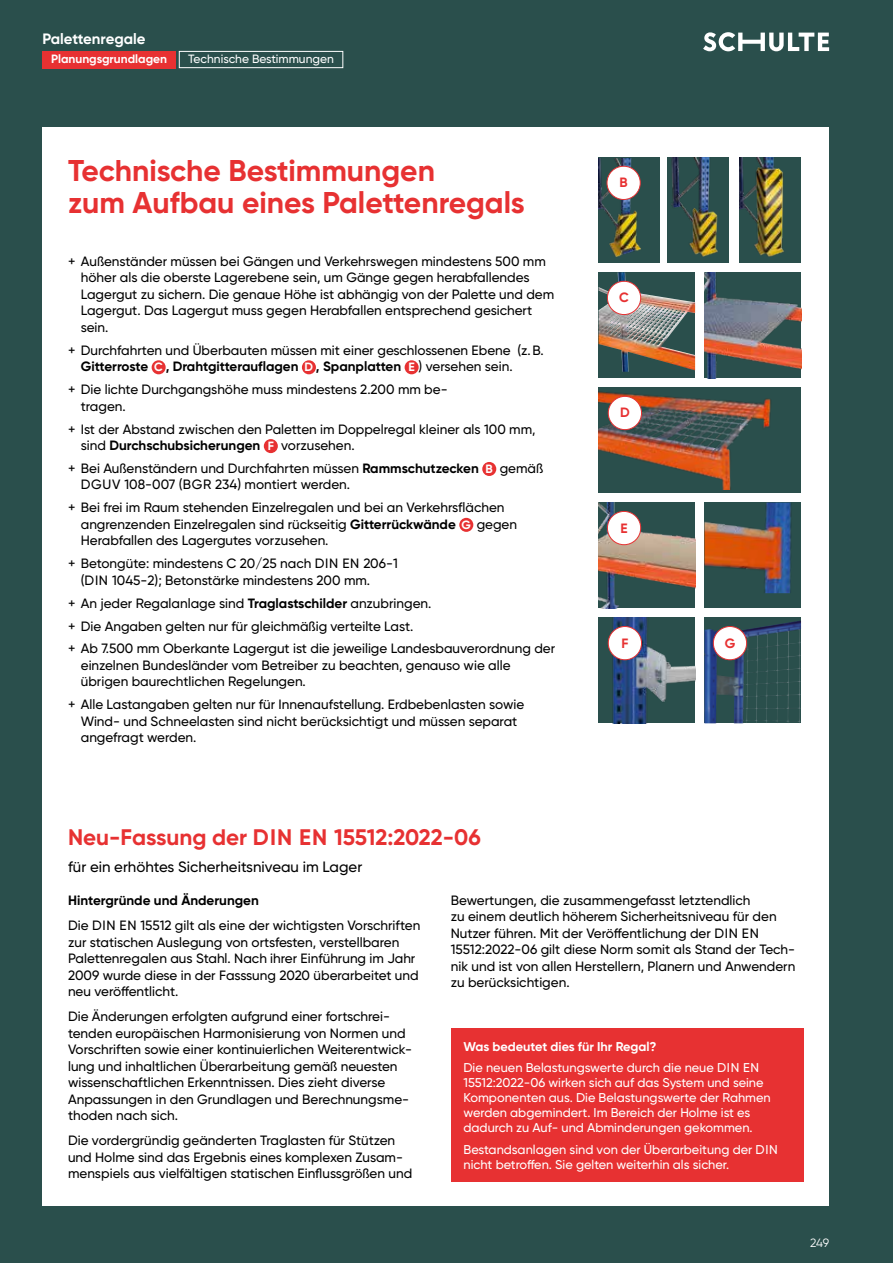
<style>
.page{position:relative;width:893px;height:1263px;background:#2a4f4c}
.page>*{position:absolute;margin:0;border:0;box-sizing:border-box;transform-origin:0 0}
.t1{font:700 30px/31.5px "Gilroy";color:#e73132}
.t2{font:700 22.5px "Gilroy";color:#e73132}
.t3{font:500 15px "Gilroy";color:#000}
.t4{font:700 15px "Gilroy";color:#fff}
.t5{font:500 13.5px/16.5px "Gilroy";color:#000}
.t6{font:700 13.5px "Gilroy";color:#000}
.t7{font:700 13.5px "Gilroy";color:#e73132}
.t8{font:500 12.75px/15px "Gilroy";color:#fff}
.t9{font:700 12.75px "Gilroy";color:#fff}
.t10{font:500 12px "Gilroy";color:#fff}
.t11{font:700 12px "Gilroy";color:#fff}
.t12{font:12px "Gilroy";color:#fff}
.s1{font-weight:700}
.s2{font-weight:700;font-size:12px;color:#fff}
</style>
<div class="page">
<div style="left:43px;top:128px;width:786px;height:1077px;background:#fff"></div>
<div style="left:598px;top:272px;width:97px;height:106px;background:#2a4f4c"></div>
<img style="left:598px;top:272px;width:97px;height:100px">
<img style="left:704px;top:272px;width:97px;height:106px">
<div style="left:598px;top:387px;width:203px;height:106px;background:#2a4f4c"></div>
<img style="left:598px;top:391px;width:173px;height:99px">
<div style="left:704px;top:502px;width:97px;height:106px;background:#2a4f4c"></div>
<img style="left:704px;top:502px;width:87px;height:91px">
<img style="left:598px;top:502px;width:97px;height:106px">
<div style="left:598px;top:618px;width:97px;height:105px;background:#2a4f4c"></div>
<img style="left:608px;top:618px;width:87px;height:105px">
<img style="left:704px;top:620px;width:97px;height:103px">
<div style="left:598px;top:157px;width:61px;height:106px;background:#2a4f4c"></div>
<div style="left:739px;top:157px;width:62px;height:106px;background:#2a4f4c"></div>
<div style="left:668px;top:157px;width:61px;height:106px;background:#2a4f4c"></div>
<img style="left:671px;top:158px;width:47px;height:99px">
<img style="left:598px;top:158px;width:43px;height:99px">
<img style="left:739px;top:158px;width:45px;height:99px">
<div style="left:607px;top:166px;width:33px;height:33px;background:#fff;border-radius:50%"></div>
<div style="left:607px;top:166px;width:34px;height:34px;border:1px solid #e73132;border-radius:50%"></div>
<div style="left:607px;top:281px;width:34px;height:34px;background:#fff;border-radius:50%"></div>
<div style="left:607px;top:281px;width:34px;height:34px;border:1px solid #e73132;border-radius:50%"></div>
<div style="left:608px;top:396px;width:33px;height:34px;background:#fff;border-radius:50%"></div>
<div style="left:608px;top:396px;width:34px;height:34px;border:1px solid #e73132;border-radius:50%"></div>
<div style="left:607px;top:511px;width:34px;height:34px;background:#fff;border-radius:50%"></div>
<div style="left:607px;top:511px;width:34px;height:34px;border:1px solid #e73132;border-radius:50%"></div>
<div style="left:608px;top:626px;width:33px;height:34px;background:#fff;border-radius:50%"></div>
<div style="left:608px;top:626px;width:34px;height:34px;border:1px solid #e73132;border-radius:50%"></div>
<div style="left:713px;top:626px;width:34px;height:34px;background:#fff;border-radius:50%"></div>
<div style="left:713px;top:626px;width:34px;height:34px;border:1px solid #e73132;border-radius:50%"></div>
<div style="left:152px;top:360px;width:14px;height:14px;background:#e73132;border-radius:50%"></div>
<div style="left:302px;top:360px;width:14px;height:14px;background:#e73132;border-radius:50%"></div>
<div style="left:405px;top:360px;width:14px;height:14px;background:#e73132;border-radius:50%"></div>
<div style="left:264px;top:439px;width:14px;height:14px;background:#e73132;border-radius:50%"></div>
<div style="left:482px;top:462px;width:14px;height:14px;background:#e73132;border-radius:50%"></div>
<div style="left:459px;top:518px;width:14px;height:14px;background:#e73132;border-radius:50%"></div>
<div style="left:451px;top:1028px;width:353px;height:153px;background:#e73132"></div>
<svg style="left:703px;top:32px;width:126px;height:19px"></svg>
<div style="left:43px;top:51px;width:133px;height:17px;background:#e73132"></div>
<div style="left:179px;top:51px;width:164px;height:17px;border:1px solid #fff"></div>
<p class="t4" style="left:43px;top:30px;width:105px">Palettenregale</p>
<p class="t11" style="left:51px;top:52px;width:118px">Planungsgrundlagen</p>
<p class="t10" style="left:188px;top:52px;width:147px">Technische Bestimmungen</p>
<h1 class="t1" style="left:68px;top:155px;width:458px">Technische Bestimmungen<br>zum Aufbau eines Palettenregals</h1>
<p class="t5" style="left:81px;top:253px;width:475px;text-indent:-13px">+ Außenständer müssen bei Gängen und Verkehrswegen mindestens 500 mm höher als die oberste Lagerebene sein, um Gänge gegen herabfallendes Lagergut zu sichern. Die genaue Höhe ist abhängig von der Palette und dem Lagergut. Das Lagergut muss gegen Herabfallen entsprechend gesichert sein.</p>
<p class="t5" style="left:81px;top:342px;width:464px;text-indent:-13px">+ Durchfahrten und Überbauten müssen mit einer geschlossenen Ebene (z.B.<br><span class="s1">Gitterroste</span> <span class="s2">C</span> <span class="s1">, Drahtgitterauflagen</span> <span class="s2">D</span> <span class="s1">, Spanplatten</span> <span class="s2">E</span> ) versehen sein.</p>
<p class="t5" style="left:81px;top:381px;width:368px;text-indent:-13px">+ Die lichte Durchgangshöhe muss mindestens 2.200 mm be&shy;tragen.</p>
<p class="t5" style="left:81px;top:420px;width:456px;text-indent:-13px">+ Ist der Abstand zwischen den Paletten im Doppelregal kleiner als 100 mm, sind <span class="s1">Durchschubsicherungen</span> <span class="s2">F</span> vorzusehen.</p>
<p class="t5" style="left:81px;top:460px;width:464px;text-indent:-13px">+ Bei Außenständern und Durchfahrten müssen <span class="s1">Rammschutzecken</span> <span class="s2">B</span> gemäß<br>DGUV 108-007 (BGR 234) montiert werden.</p>
<p class="t5" style="left:81px;top:499px;width:438px;text-indent:-13px">+ Bei frei im Raum stehenden Einzelregalen und bei an Verkehrsflächen angrenzenden Einzelregalen sind rückseitig <span class="s1">Gitterrückwände</span> <span class="s2">G</span> gegen<br>Herabfallen des Lagergutes vorzusehen.</p>
<p class="t5" style="left:81px;top:555px;width:319px;text-indent:-13px">+ Betongüte: mindestens C 20/25 nach DIN EN 206-1 (DIN 1045-2); Betonstärke mindestens 200 mm.</p>
<p class="t5" style="left:68px;top:591px;width:489px;line-height:23px">+ An jeder Regalanlage sind <span class="s1">Traglastschilder</span> anzubringen.<br>+ Die Angaben gelten nur für gleichmäßig verteilte Last.<br>+ Ab 7.500 mm Oberkante Lagergut ist die jeweilige Landesbauverordnung der</p>
<p class="t5" style="left:81px;top:657px;width:431px">einzelnen Bundesländer vom Betreiber zu beachten, genauso wie alle übrigen baurechtlichen Regelungen.</p>
<p class="t5" style="left:81px;top:696px;width:445px;text-indent:-13px">+ Alle Lastangaben gelten nur für Innenaufstellung. Erdbebenlasten sowie<br>Wind- und Schneelasten sind nicht berücksichtigt und müssen separat angefragt werden.</p>
<p class="t7" style="left:619px;top:174px;width:10px">B</p>
<p class="t7" style="left:619px;top:289px;width:11px">C</p>
<p class="t7" style="left:620px;top:404px;width:11px">D</p>
<p class="t7" style="left:620px;top:519px;width:9px">E</p>
<p class="t7" style="left:621px;top:634px;width:9px">F</p>
<p class="t7" style="left:725px;top:634px;width:12px">G</p>
<h2 class="t2" style="left:68px;top:823px;width:414px">Neu-Fassung der DIN EN 15512:2022-06</h2>
<p class="t3" style="left:68px;top:858px;width:296px">für ein erhöhtes Sicherheitsniveau im Lager</p>
<p class="t6" style="left:68px;top:892px;width:192px">Hintergründe und Änderungen</p>
<p class="t5" style="left:68px;top:917px;width:354px">Die DIN EN 15512 gilt als eine der wichtigsten Vorschriften zur statischen Auslegung von ortsfesten, verstellbaren Palettenregalen aus Stahl. Nach ihrer Einführung im Jahr 2009 wurde diese in der Fasssung 2020 überarbeitet und neu veröffentlicht.</p>
<p class="t5" style="left:68px;top:1008px;width:346px">Die Änderungen erfolgten aufgrund einer fortschrei&shy;tenden europäischen Harmonisierung von Normen und Vorschriften sowie einer kontinuierlichen Weiterentwick&shy;lung und inhaltlichen Überarbeitung gemäß neuesten wissenschaftlichen Erkenntnissen. Dies zieht diverse Anpassungen in den Grundlagen und Berechnungsme&shy;thoden nach sich.</p>
<p class="t5" style="left:68px;top:1132px;width:346px">Die vordergründig geänderten Traglasten für Stützen und Holme sind das Ergebnis eines komplexen Zusam&shy;menspiels aus vielfältigen statischen Einflussgrößen und</p>
<p class="t5" style="left:451px;top:891px;width:346px">Bewertungen, die zusammengefasst letztendlich<br>zu einem deutlich höherem Sicherheitsniveau für den Nutzer führen. Mit der Veröffentlichung der DIN EN 15512:2022-06 gilt diese Norm somit als Stand der Tech&shy;nik und ist von allen Herstellern, Planern und Anwendern zu berücksichtigen.</p>
<p class="t9" style="left:463px;top:1039px;width:195px">Was bedeutet dies für Ihr Regal?</p>
<p class="t8" style="left:463px;top:1060px;width:309px">Die neuen Belastungswerte durch die neue DIN EN 15512:2022-06 wirken sich auf das System und seine Komponenten aus. Die Belastungswerte der Rahmen werden abgemindert. Im Bereich der Holme ist es dadurch zu Auf- und Abminderungen gekommen.</p>
<p class="t8" style="left:463px;top:1142px;width:316px">Bestandsanlagen sind von der Überarbeitung der DIN nicht betroffen. Sie gelten weiterhin als sicher.</p>
<p class="t12" style="left:810px;top:1235px;width:21px">249</p>
</div>
